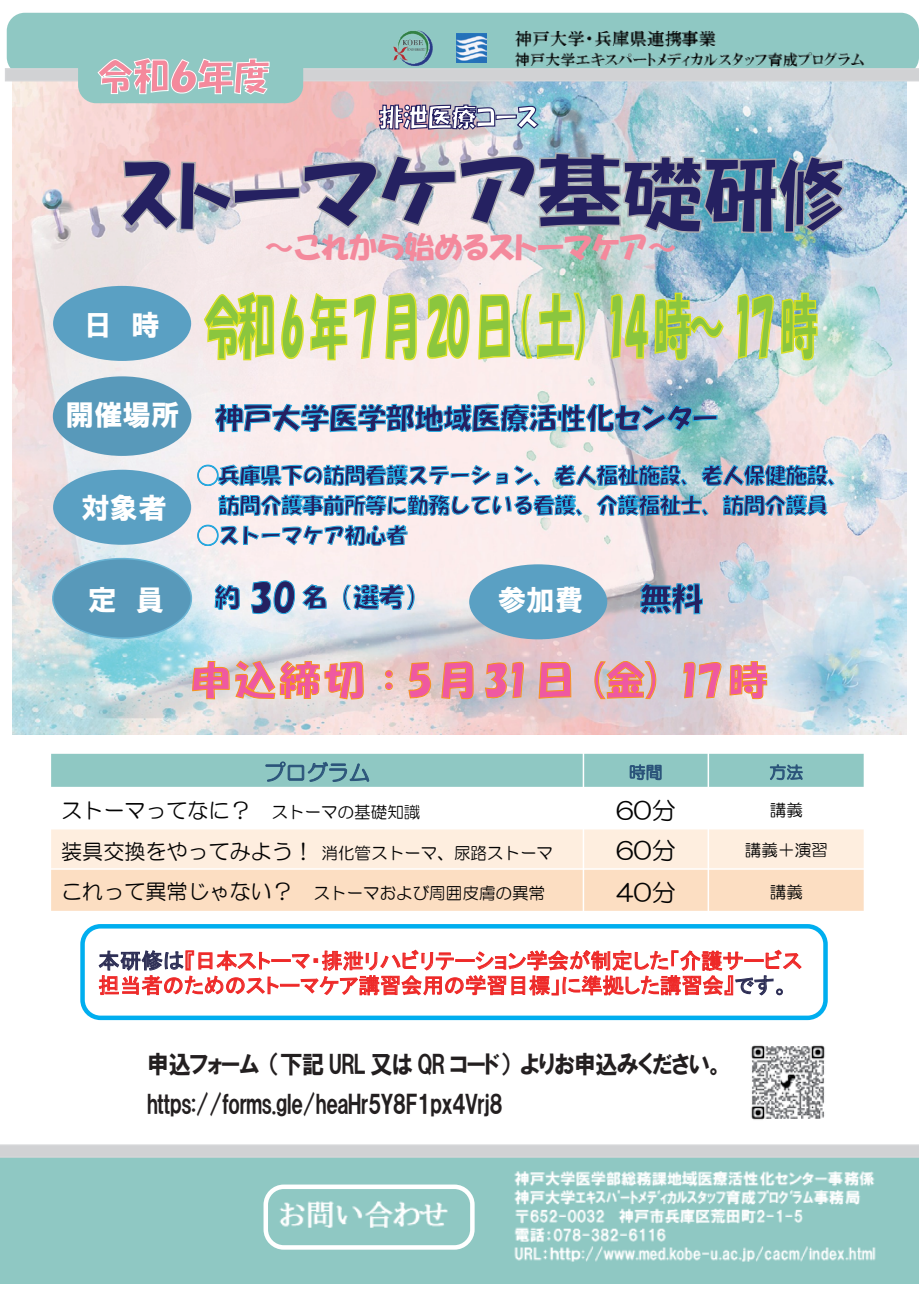
<style>
.page{position:relative;width:919px;height:1289px;background:#fff}
.page>*{position:absolute;margin:0;border:0;box-sizing:border-box;transform-origin:0 0}
.t1{font:69.6px "HGS Soei Kakupoptai";letter-spacing:.15em;color:#8bc63e;scale:.53 1}
.t2{font:39px "HGS Soei Kakupoptai";letter-spacing:.09em;color:#ef59a1;scale:1.05 1}
.t3{font:36.75px "HGP Soei Kakupoptai";color:#f4899c}
.t4{font:31.5px "HGS Soei Kakupoptai";color:#252161}
.t5{font:30px "HGP Soei Kakupoptai";color:#f4899c}
.t6{font:28.5px "HGP Soei Kakupoptai";color:#252161}
.t7{font:28.5px "HGP Soei Kakugothic UB";color:#fff}
.t8{font:25.5px "HGS Soei Kakupoptai";color:#252161}
.t9{font:25.05px "HGP Soei Kakupoptai";color:#fff}
.t10{font:24.9px/39px "HGP Soei Kakugothic UB";letter-spacing:-.04em;color:#231f20;scale:.9 1}
.t11{font:24px "HG Maru Gothic MPRO";color:#030303}
.t12{font:21.3px/24.6px "MS P Gothic";color:#ee2928}
.t13{font:21px/30px "HGS Soei Kakupoptai";color:#252161}
.t14{font:21px/37.8px "HG Maru Gothic MPRO";color:#030303}
.t15{font:16.5px "HG Maru Gothic MPRO";color:#030303}
.s1{font-size:36px}
.s2{color:#2b547a}
.s3{font-size:16.5px}
.s4{font-size:21px}
.s5{color:#2d2e55}
</style>
<div class="page">
<img style="left:12px;top:95px;width:894px;height:639px">
<svg style="left:120px;top:152px;width:725px;height:82px;background:#8d8da7"></svg>
<div style="left:7px;top:13px;width:911px;height:62px;background:#8fc8c3;border-radius:18px"></div>
<div style="left:0;top:1151px;width:918px;height:132px;background:#8fc8c3"></div>
<div style="left:50px;top:753px;width:533px;height:36px;background:#8fc8c3"></div>
<div style="left:583px;top:753px;width:125px;height:36px;background:#8fc8c3"></div>
<div style="left:708px;top:753px;width:156px;height:36px;background:#8fc8c3"></div>
<div style="left:50px;top:828px;width:533px;height:41px;background:#feeedf"></div>
<div style="left:583px;top:828px;width:125px;height:41px;background:#feeedf"></div>
<div style="left:708px;top:828px;width:156px;height:41px;background:#feeedf"></div>
<div style="left:50px;top:869px;width:533px;height:42px;background:#fcdec2"></div>
<div style="left:583px;top:869px;width:125px;height:42px;background:#fcdec2"></div>
<div style="left:708px;top:869px;width:156px;height:42px;background:#fcdec2"></div>
<hr style="left:582px;top:752px;width:2px;height:160px;background:#fff">
<hr style="left:707px;top:752px;width:2px;height:160px;background:#fff">
<div style="left:50px;top:786px;width:815px;height:5px;background:#fff"></div>
<hr style="left:50px;top:828px;width:815px;height:1px;background:#fff">
<hr style="left:50px;top:868px;width:815px;height:1px;background:#fff">
<hr style="left:50px;top:752px;width:1px;height:160px;background:#fff">
<hr style="left:863px;top:752px;width:2px;height:160px;background:#fff">
<hr style="left:50px;top:910px;width:815px;height:2px;background:#fff">
<svg style="left:265px;top:761px;width:104px;height:21px"></svg>
<svg style="left:629px;top:764px;width:32px;height:16px"></svg>
<svg style="left:770px;top:764px;width:32px;height:16px"></svg>
<svg style="left:98px;top:949px;width:703px;height:46px"></svg>
<div style="left:80px;top:924px;width:747px;height:96px;border:4px solid #00aeef;border-radius:18px"></div>
<img style="left:268px;top:1189px;width:197px;height:55px">
<div style="left:53px;top:286px;width:138px;height:75px;background:#5aa0c3;border-radius:50%"></div>
<div style="left:53px;top:376px;width:138px;height:80px;background:#5899ba;border-radius:50%"></div>
<img style="left:393px;top:30px;width:40px;height:28px">
<img style="left:457px;top:34px;width:30px;height:24px">
<img style="left:515px;top:30px;width:345px;height:28px">
<svg style="left:378px;top:104px;width:161px;height:26px;background:#9791aa"></svg>
<svg style="left:214px;top:583px;width:26px;height:27px"></svg>
<svg style="left:250px;top:579px;width:45px;height:35px"></svg>
<svg style="left:302px;top:582px;width:25px;height:28px"></svg>
<svg style="left:343px;top:584px;width:71px;height:28px;background:#b3d8ea"></svg>
<svg style="left:408px;top:662px;width:23px;height:36px"></svg>
<svg style="left:441px;top:661px;width:32px;height:38px"></svg>
<svg style="left:485px;top:662px;width:21px;height:36px"></svg>
<svg style="left:512px;top:662px;width:11px;height:36px"></svg>
<svg style="left:538px;top:662px;width:33px;height:36px"></svg>
<svg style="left:594px;top:660px;width:62px;height:39px;background:#dcc0b0"></svg>
<svg style="left:683px;top:662px;width:38px;height:36px"></svg>
<svg style="left:729px;top:661px;width:38px;height:38px"></svg>
<svg style="left:203px;top:291px;width:174px;height:70px;background:#f0e7c7"></svg>
<svg style="left:384px;top:293px;width:33px;height:68px;background:#f0e7c1"></svg>
<svg style="left:426px;top:292px;width:44px;height:68px;background:#f0e7c1"></svg>
<svg style="left:477px;top:294px;width:34px;height:66px;background:#f3e9c3"></svg>
<svg style="left:520px;top:292px;width:65px;height:69px;background:#dae1bf"></svg>
<img style="left:609px;top:292px;width:115px;height:69px">
<svg style="left:736px;top:293px;width:38px;height:67px;background:#cdd3ba"></svg>
<img style="left:780px;top:292px;width:38px;height:69px">
<svg style="left:0;top:1144px;width:918px;height:13px;background:#d3d4d6"></svg>
<div style="left:263px;top:1184px;width:211px;height:65px;border:4px solid #fff;border-radius:18px"></div>
<div style="left:53px;top:470px;width:138px;height:75px;background:#5aa0c3;border-radius:50%"></div>
<div style="left:53px;top:558px;width:138px;height:80px;background:#5899ba;border-radius:50%"></div>
<div style="left:52px;top:558px;width:140px;height:81px;border:2px solid #69b4d4;border-radius:50%"></div>
<div style="left:469px;top:564px;width:138px;height:75px;background:#5aa0c3;border-radius:50%"></div>
<svg style="left:192px;top:661px;width:37px;height:38px"></svg>
<svg style="left:235px;top:660px;width:128px;height:39px;background:#e9cfb9"></svg>
<svg style="left:385px;top:670px;width:7px;height:20px"></svg>
<img style="left:514px;top:1171px;width:362px;height:91px">
<svg style="left:639px;top:583px;width:64px;height:32px;background:#9eb9cd"></svg>
<svg style="left:197px;top:403px;width:637px;height:155px;background:#d1dae2"></svg>
<div style="left:78px;top:41px;width:225px;height:62px;background:#8fc8c3;border-radius:18px"></div>
<svg style="left:5px;top:58px;width:913px;height:37px"></svg>
<img style="left:751px;top:1045px;width:74px;height:75px">
<h3 class="t3" style="left:98px;top:58px;width:174px">令和６年度</h3>
<p class="t9" style="left:379px;top:104px;width:161px">排泄医療コース</p>
<h3 class="t7" style="left:84px;top:311px;width:77px">日　時</h3>
<h3 class="t7" style="left:65px;top:401px;width:115px">開催場所</h3>
<h3 class="t7" style="left:81px;top:494px;width:87px">対象者</h3>
<h3 class="t5" style="left:264px;top:232px;width:414px">～これから始めるストーマケア～</h3>
<h1 class="t1" style="left:204px;top:291px;width:1159px">令和6年7月20日( 土）14時～17時</h1>
<h3 class="t6" style="left:215px;top:403px;width:504px">神戸大学医学部地域医療活性化センター</h3>
<p class="t13" style="left:197px;top:460px;width:653px">◯兵庫県下の訪問看護ステーション、老人福祉施設、老人保健施設、　訪問介護事前所等に勤務している看護、介護福祉士、訪問介護員◯ストーマケア初心者</p>
<p class="t8" style="left:215px;top:584px;width:217px">約 <span class="s1">30</span> 名（選考）</p>
<h3 class="t7" style="left:88px;top:585px;width:77px">定　員</h3>
<h3 class="t7" style="left:497px;top:585px;width:87px">参加費</h3>
<h3 class="t4" style="left:640px;top:583px;width:64px">無料</h3>
<h2 class="t2" style="left:191px;top:660px;width:551px">申込締切：5 月 31 日（金）17 時</h2>
<p class="t14" style="left:61px;top:753px;width:361px;text-indent:203px"><span class="s2">プログラム<br></span>ストーマってなに？ <span class="s3">ストーマの基礎知識</span></p>
<p class="t11" style="left:616px;top:798px;width:61px">60分</p>
<p class="t15" style="left:769px;top:802px;width:35px">講義</p>
<p class="t15" style="left:61px;top:845px;width:493px"><span class="s4">装具交換をやってみよう！</span>消化管ストーマ、尿路ストーマ</p>
<p class="t11" style="left:616px;top:838px;width:61px">60分</p>
<p class="t15" style="left:745px;top:841px;width:84px">講義＋演習</p>
<p class="t15" style="left:61px;top:885px;width:485px"><span class="s4">これって異常じゃない？</span> ストーマおよび周囲皮膚の異常</p>
<p class="t11" style="left:616px;top:880px;width:61px">40分</p>
<p class="t15" style="left:769px;top:883px;width:35px">講義</p>
<p class="t12" style="left:98px;top:948px;width:705px"><span class="s5">本研修は</span>『日本ストーマ・排泄リハビリテーション学会が制定した「介護サービス担当者のためのストーマケア講習会用の学習目標」に準拠した講習会』<span class="s5">です。</span></p>
<p class="t10" style="left:147px;top:1044px;width:642px">申込フォーム（下記 URL 又は QR コード）よりお申込みください。https://forms.gle/heaHr5Y8F1px4Vrj8</p>
</div>
